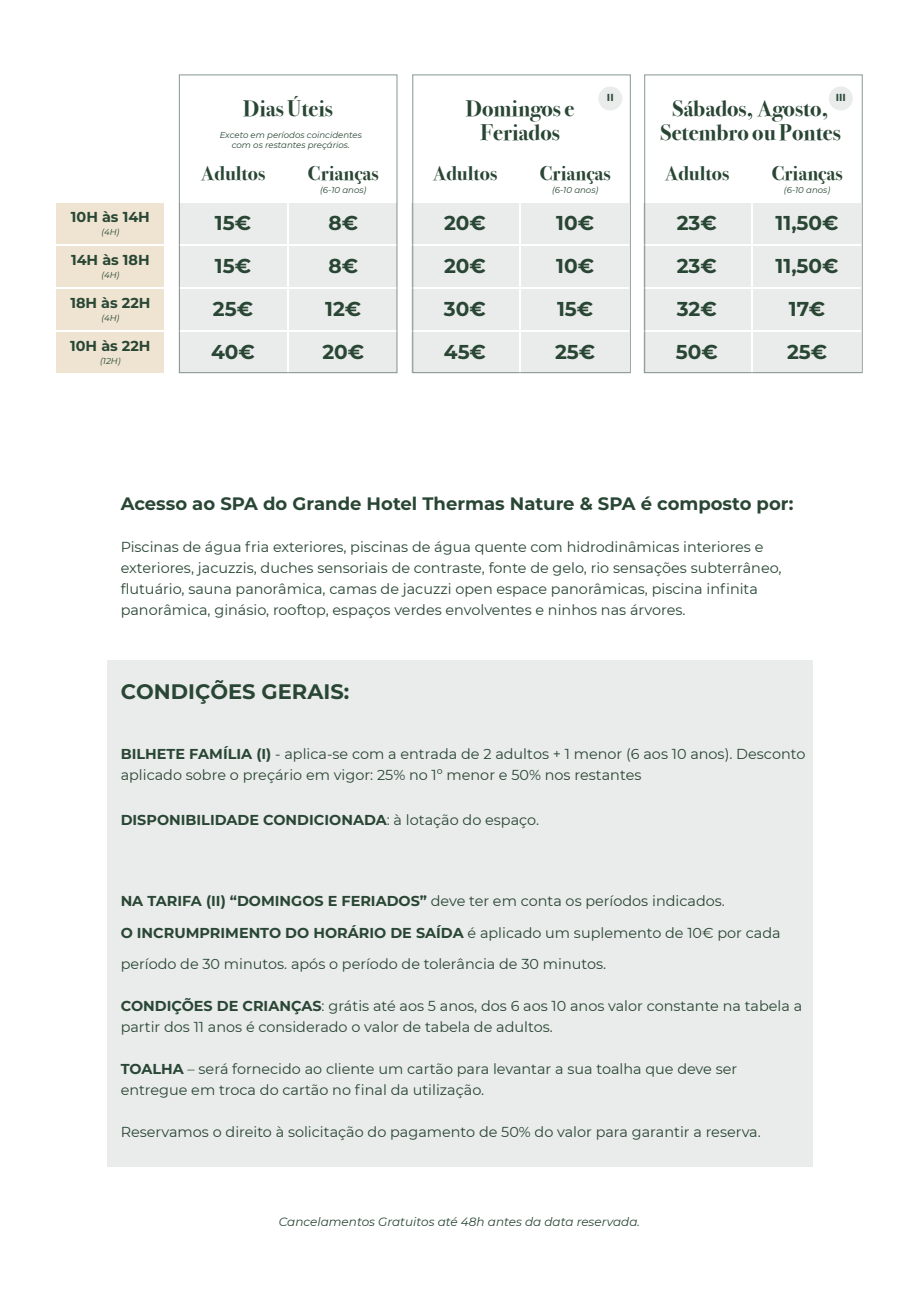
<style>
.page{position:relative;width:919px;height:1289px;background:#fff}
.page>*{position:absolute;margin:0;border:0;box-sizing:border-box;transform-origin:0 0}
.t1{font:700 22.5px/24px "Bodoni Svty Two ITCTT";color:#294634;text-align:center}
.t2{font:700 21px "Montserrat";color:#294634}
.t3{font:700 20.1px/42.9px "Montserrat";color:#294634;text-align:justify}
.t4{font:700 20.1px "Bodoni Svty Two ITCTT";color:#294634}
.t5{font:700 18px "Montserrat";color:#294634}
.t6{font:14.4px/21px "Montserrat";color:#294634}
.t7{font:700 14.4px "Montserrat";color:#294634}
.t8{font:italic 12px "Montserrat";color:#294634}
.t9{font:700 10.2px "Montserrat";color:#294634}
.t10{font:italic 8.55px/10.4px "Montserrat";color:#294634;text-align:center}
.s1{font-weight:700}
.s2{font-weight:400}
</style>
<div class="page">
<div style="left:106px;top:660px;width:706px;height:506px;background:#eaeceb"></div>
<svg style="left:598px;top:86px;width:24px;height:24px"></svg>
<div style="left:57px;top:332px;width:107px;height:40px;background:#eee4d1"></div>
<div style="left:57px;top:289px;width:107px;height:41px;background:#eee4d1"></div>
<div style="left:57px;top:247px;width:107px;height:40px;background:#eee4d1"></div>
<div style="left:57px;top:204px;width:107px;height:40px;background:#eee4d1"></div>
<div style="left:179px;top:204px;width:108px;height:40px;background:#eaeceb"></div>
<div style="left:179px;top:247px;width:108px;height:40px;background:#eaeceb"></div>
<div style="left:179px;top:289px;width:108px;height:41px;background:#eaeceb"></div>
<div style="left:179px;top:332px;width:108px;height:40px;background:#eaeceb"></div>
<div style="left:289px;top:204px;width:108px;height:40px;background:#eaeceb"></div>
<div style="left:289px;top:247px;width:108px;height:40px;background:#eaeceb"></div>
<div style="left:289px;top:289px;width:108px;height:41px;background:#eaeceb"></div>
<div style="left:289px;top:332px;width:108px;height:40px;background:#eaeceb"></div>
<div style="left:411px;top:204px;width:107px;height:40px;background:#eaeceb"></div>
<div style="left:411px;top:247px;width:107px;height:40px;background:#eaeceb"></div>
<div style="left:411px;top:289px;width:107px;height:41px;background:#eaeceb"></div>
<div style="left:411px;top:332px;width:107px;height:40px;background:#eaeceb"></div>
<div style="left:521px;top:204px;width:108px;height:40px;background:#eaeceb"></div>
<svg style="left:829px;top:86px;width:23px;height:24px"></svg>
<div style="left:521px;top:247px;width:108px;height:40px;background:#eaeceb"></div>
<div style="left:521px;top:289px;width:108px;height:41px;background:#eaeceb"></div>
<div style="left:521px;top:332px;width:108px;height:40px;background:#eaeceb"></div>
<div style="left:643px;top:204px;width:107px;height:40px;background:#eaeceb"></div>
<div style="left:643px;top:247px;width:107px;height:40px;background:#eaeceb"></div>
<div style="left:643px;top:289px;width:107px;height:41px;background:#eaeceb"></div>
<div style="left:643px;top:332px;width:107px;height:40px;background:#eaeceb"></div>
<div style="left:753px;top:204px;width:107px;height:40px;background:#eaeceb"></div>
<div style="left:753px;top:247px;width:107px;height:40px;background:#eaeceb"></div>
<div style="left:753px;top:289px;width:107px;height:41px;background:#eaeceb"></div>
<div style="left:753px;top:332px;width:107px;height:40px;background:#eaeceb"></div>
<h1 class="t1" style="left:243px;top:95px;width:91px">Dias Úteis</h1>
<p class="t10" style="left:220px;top:129px;width:144px">Exceto em períodos coincidentes com os restantes preçários.</p>
<h3 class="t4" style="left:201px;top:157px;width:66px">Adultos</h3>
<p class="t7" style="left:71px;top:206px;width:80px">10H às 14H</p>
<h3 class="t3" style="left:215px;top:200px;width:38px">15€</h3>
<p class="t10" style="left:101px;top:226px;width:20px">(4H)</p>
<p class="t7" style="left:71px;top:249px;width:80px">14H às 18H</p>
<p class="t10" style="left:101px;top:269px;width:20px">(4H)</p>
<p class="t7" style="left:70px;top:292px;width:82px">18H às 22H</p>
<p class="t10" style="left:101px;top:312px;width:20px">(4H)</p>
<p class="t7" style="left:70px;top:335px;width:82px">10H às 22H</p>
<p class="t10" style="left:100px;top:355px;width:22px">(12H)</p>
<h3 class="t3" style="left:211px;top:243px;width:45px;text-align:left">15€<br>25€<br>40€</h3>
<h3 class="t4" style="left:308px;top:157px;width:72px">Crianças</h3>
<p class="t10" style="left:320px;top:184px;width:48px">(6-10 anos)</p>
<h3 class="t3" style="left:322px;top:200px;width:43px;text-align:center">8€<br>8€<br>12€<br>20€</h3>
<h1 class="t1" style="left:466px;top:95px;width:110px">Domingos e<br>Feriados</h1>
<p class="t9" style="left:607px;top:90px;width:8px">II</p>
<p class="t9" style="left:835px;top:90px;width:12px">III</p>
<h1 class="t1" style="left:660px;top:95px;width:182px">Sábados, Agosto,<br>Setembro ou Pontes</h1>
<h3 class="t4" style="left:433px;top:157px;width:66px">Adultos</h3>
<h3 class="t4" style="left:540px;top:157px;width:72px">Crianças</h3>
<h3 class="t4" style="left:664px;top:157px;width:66px">Adultos</h3>
<h3 class="t4" style="left:771px;top:157px;width:72px">Crianças</h3>
<p class="t10" style="left:552px;top:184px;width:48px">(6-10 anos)</p>
<p class="t10" style="left:783px;top:184px;width:48px">(6-10 anos)</p>
<h3 class="t3" style="left:444px;top:200px;width:43px">20€</h3>
<h3 class="t3" style="left:444px;top:243px;width:44px">20€ 30€ 45€</h3>
<h3 class="t3" style="left:556px;top:200px;width:39px">10€</h3>
<h3 class="t3" style="left:555px;top:243px;width:42px">10€ 15€ 25€</h3>
<h3 class="t3" style="left:676px;top:200px;width:42px">23€</h3>
<h3 class="t3" style="left:675px;top:243px;width:44px">23€ 32€ 50€</h3>
<h3 class="t3" style="left:775px;top:200px;width:65px;text-align:center">11,50€<br>11,50€<br>17€<br>25€</h3>
<p class="t5" style="left:121px;top:490px;width:674px">Acesso ao SPA do Grande Hotel Thermas Nature &amp; SPA é composto por:</p>
<p class="t6" style="left:121px;top:536px;width:662px">Piscinas de água fria exteriores, piscinas de água quente com hidrodinâmicas interiores e exteriores, jacuzzis, duches sensoriais de contraste, fonte de gelo, rio sensações subterrâneo, flutuário, sauna panorâmica, camas de jacuzzi open espace panorâmicas, piscina infinita panorâmica, ginásio, rooftop, espaços verdes envolventes e ninhos nas árvores.</p>
<h2 class="t2" style="left:121px;top:676px;width:230px">CONDIÇÕES GERAIS:</h2>
<p class="t6" style="left:121px;top:743px;width:686px"><span class="s1">BILHETE FAMÍLIA (I)</span> - aplica-se com a entrada de 2 adultos + 1 menor (6 aos 10 anos). Desconto aplicado sobre o preçário em vigor: 25% no 1º menor e 50% nos restantes</p>
<p class="t7" style="left:121px;top:809px;width:420px">DISPONIBILIDADE CONDICIONADA<span class="s2">: à lotação do espaço.</span></p>
<p class="t6" style="left:121px;top:884px;width:661px;line-height:31.5px"><span class="s1">NA TARIFA (II) “DOMINGOS E FERIADOS”</span> deve ter em conta os períodos indicados.<br><span class="s1">O INCRUMPRIMENTO DO HORÁRIO DE SAÍDA</span> é aplicado um suplemento de 10€ por cada período de 30 minutos. após o período de tolerância de 30 minutos.</p>
<p class="t6" style="left:121px;top:995px;width:683px"><span class="s1">CONDIÇÕES DE CRIANÇAS</span>: grátis até aos 5 anos, dos 6 aos 10 anos valor constante na tabela a partir dos 11 anos é considerado o valor de tabela de adultos.</p>
<p class="t6" style="left:121px;top:1058px;width:618px"><span class="s1">TOALHA</span> – será fornecido ao cliente um cartão para levantar a sua toalha que deve ser entregue em troca do cartão no final da utilização.</p>
<p class="t6" style="left:121px;top:1121px;width:641px">Reservamos o direito à solicitação do pagamento de 50% do valor para garantir a reserva.</p>
<p class="t8" style="left:279px;top:1213px;width:362px">Cancelamentos Gratuitos até 48h antes da data reservada.</p>
</div>
